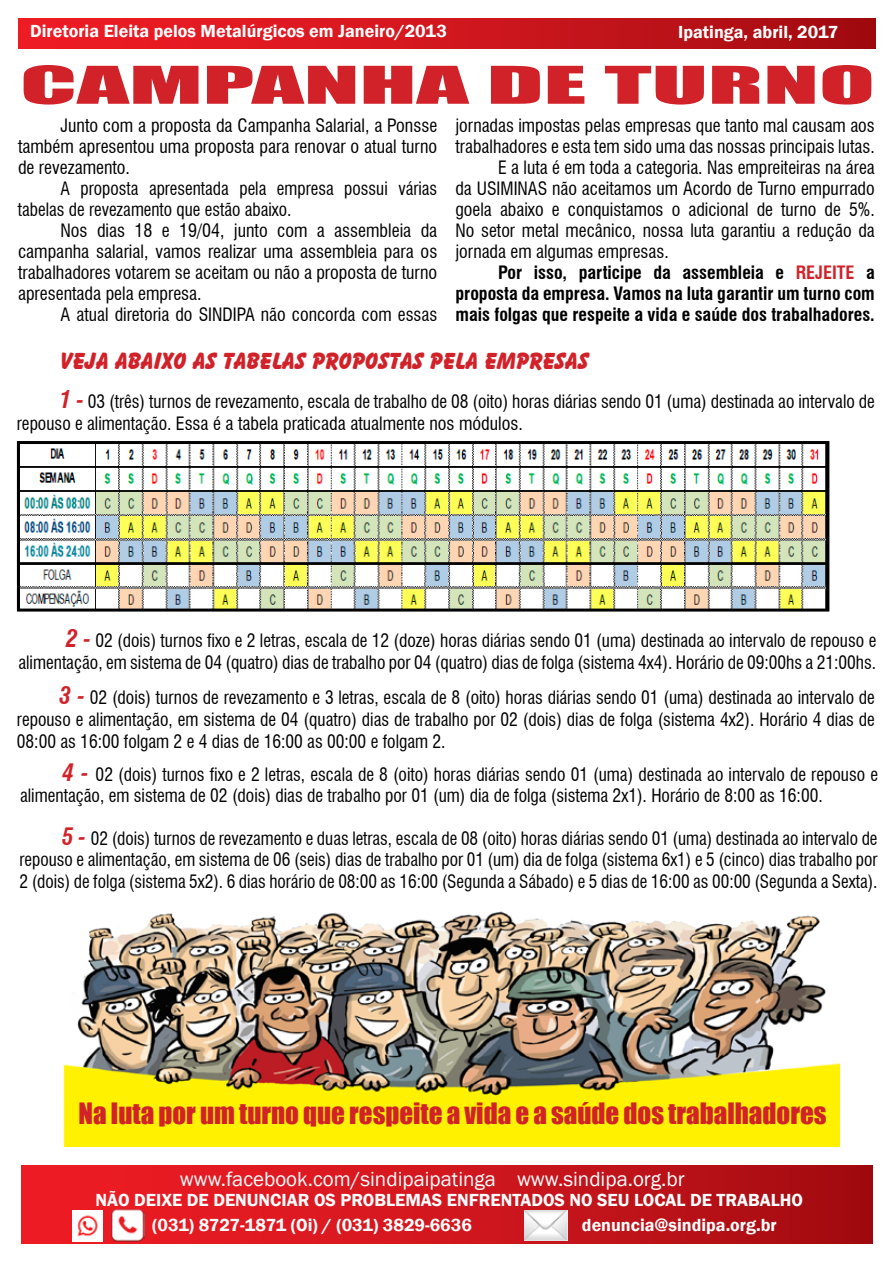
<style>
.page{position:relative;width:893px;height:1263px;background:#fff}
.page>*{position:absolute;margin:0;border:0;box-sizing:border-box;transform-origin:0 0}
.t1{font:48px "Impact";color:#d22229;scale:2.14 1}
.t2{font:27px "Impact";color:#d22229}
.t3{font:800 24px "Balloon BT";color:#d22229}
.t4{font:21px "Franklin Gothic";color:#fff}
.t5{font:condensed 18px/21px "Swiss 721 BT";color:#000;text-align:justify}
.t6{font:condensed 18px/21.8px "Swiss 721 BT";color:#000;scale:.96 1}
.t7{font:600 18px/24.3px "Franklin Gothic";color:#fff}
.t8{font:700 condensed 18px "Swiss 721 BT";color:#000}
.s1{color:#d22229}
.s2{font-weight:700;font-style:italic;font-size:24px;color:#d22229}
</style>
<div class="page">
<div style="left:19px;top:18px;width:857px;height:31px;background:linear-gradient(to right,#f51e26,#a60d12)"></div>
<div style="left:22px;top:1165px;width:850px;height:78px;background:linear-gradient(to right,#f51f28,#a60c12)"></div>
<img style="left:524px;top:1210px;width:43px;height:30px">
<img style="left:110px;top:1207px;width:34px;height:34px">
<img style="left:72px;top:1211px;width:31px;height:30px">
<img style="left:21px;top:445px;width:804px;height:162px">
<div style="left:17px;top:441px;width:812px;height:170px;border:3px solid #000"></div>
<img style="left:63px;top:911px;width:777px;height:235px">
<p class="t7" style="left:30px;top:19px;width:418px">Diretoria Eleita pelos Metalúrgicos em Janeiro/2013</p>
<p class="t7" style="left:678px;top:20px;width:162px">Ipatinga, abril, 2017</p>
<h1 class="t1" style="left:20px;top:48px;width:57px">Cam</h1>
<h1 class="t1" style="left:203px;top:48px;width:316px">panha de turno</h1>
<p class="t5" style="left:18px;top:115px;width:421px;text-indent:43px">Junto com a proposta da Campanha Salarial, a Ponsse também apresentou uma proposta para renovar o atual turno de revezamento.</p>
<p class="t6" style="left:18px;top:178px;width:438px;line-height:21px;text-indent:43px">A proposta apresentada pela empresa possui várias tabelas de revezamento que estão abaixo.</p>
<p class="t5" style="left:18px;top:220px;width:421px;text-indent:43px">Nos dias 18 e 19/04, junto com a assembleia da campanha salarial, vamos realizar uma assembleia para os trabalhadores votarem se aceitam ou não a proposta de turno apresentada pela empresa.</p>
<p class="t5" style="left:61px;top:304px;width:378px">A atual diretoria do SINDIPA não concorda com essas</p>
<p class="t5" style="left:455px;top:115px;width:421px">jornadas impostas pelas empresas que tanto mal causam aos</p>
<p class="t5" style="left:455px;top:136px;width:421px">trabalhadores e esta tem sido uma das nossas principais lutas.</p>
<p class="t5" style="left:498px;top:157px;width:378px">E a luta é em toda a categoria. Nas empreiteiras na área</p>
<p class="t5" style="left:455px;top:178px;width:421px">da USIMINAS não aceitamos um Acordo de Turno empurrado</p>
<p class="t5" style="left:455px;top:199px;width:421px">goela abaixo e conquistamos o adicional de turno de 5%.</p>
<p class="t5" style="left:455px;top:220px;width:421px">No setor metal mecânico, nossa luta garantiu a redução da</p>
<p class="t5" style="left:455px;top:241px;width:215px">jornada em algumas empresas.</p>
<p class="t8" style="left:498px;top:262px;width:378px">Por isso, participe da assembleia e <span class="s1">REJEITE</span> a</p>
<p class="t8" style="left:455px;top:283px;width:421px">proposta da empresa. Vamos na luta garantir um turno com</p>
<p class="t8" style="left:455px;top:304px;width:421px">mais folgas que respeite a vida e saúde dos trabalhadores.</p>
<h3 class="t3" style="left:61px;top:346px;width:530px">VEJA ABAIXO AS TABELAS PROPOSTAS PELA EMPRESAS</h3>
<p class="t5" style="left:17px;top:391px;width:859px;line-height:21.8px;text-indent:43px"><span class="s2">1 -</span> 03 (três) turnos de revezamento, escala de trabalho de 08 (oito) horas diárias sendo 01 (uma) destinada ao intervalo de repouso e alimentação. Essa é a tabela praticada atualmente nos módulos.</p>
<p class="t5" style="left:18px;top:629px;width:859px;line-height:21.8px;text-align:right"><span class="s2">2 -</span> 02 (dois) turnos fixo e 2 letras, escala de 12 (doze) horas diárias sendo 01 (uma) destinada ao intervalo de repouso e alimentação, em sistema de 04 (quatro) dias de trabalho por 04 (quatro) dias de folga (sistema 4x4). Horário de 09:00hs a 21:00hs.</p>
<p class="t5" style="left:17px;top:687px;width:859px;line-height:21.8px;text-indent:43px"><span class="s2">3 -</span> 02 (dois) turnos de revezamento e 3 letras, escala de 8 (oito) horas diárias sendo 01 (uma) destinada ao intervalo de repouso e alimentação, em sistema de 04 (quatro) dias de trabalho por 02 (dois) dias de folga (sistema 4x2). Horário 4 dias de 08:00 as 16:00 folgam 2 e 4 dias de 16:00 as 00:00 e folgam 2.</p>
<p class="t5" style="left:20px;top:763px;width:859px;line-height:21.8px;text-indent:43px"><span class="s2">4 -</span> 02 (dois) turnos fixo e 2 letras, escala de 8 (oito) horas diárias sendo 01 (uma) destinada ao intervalo de repouso e alimentação, em sistema de 02 (dois) dias de trabalho por 01 (um) dia de folga (sistema 2x1). Horário de 8:00 as 16:00.</p>
<p class="t6" style="left:20px;top:827px;width:895px;text-align:justify;text-indent:43px"><span class="s2">5 -</span> 02 (dois) turnos de revezamento e duas letras, escala de 08 (oito) horas diárias sendo 01 (uma) destinada ao intervalo de repouso e alimentação, em sistema de 06 (seis) dias de trabalho por 01 (um) dia de folga (sistema 6x1) e 5 (cinco) dias trabalho por 2 (dois) de folga (sistema 5x2). 6 dias horário de 08:00 as 16:00 (Segunda a Sábado) e 5 dias de 16:00 as 00:00 (Segunda a Sexta).</p>
<h2 class="t2" style="left:79px;top:1092px;width:749px">Na luta por um turno que respeite a vida e a saúde dos trabalhadores</h2>
<p class="t4" style="left:180px;top:1166px;width:506px">www.facebook.com/sindipaipatinga www.sindipa.org.br</p>
<p class="t7" style="left:152px;top:1188px;width:652px;text-indent:-57px">NÃO DEIXE DE DENUNCIAR OS PROBLEMAS ENFRENTADOS NO SEU LOCAL DE TRABALHO (031) 8727-1871 (Oi) / (031) 3829-6636</p>
<p class="t7" style="left:582px;top:1213px;width:196px">denuncia@sindipa.org.br</p>
</div>
